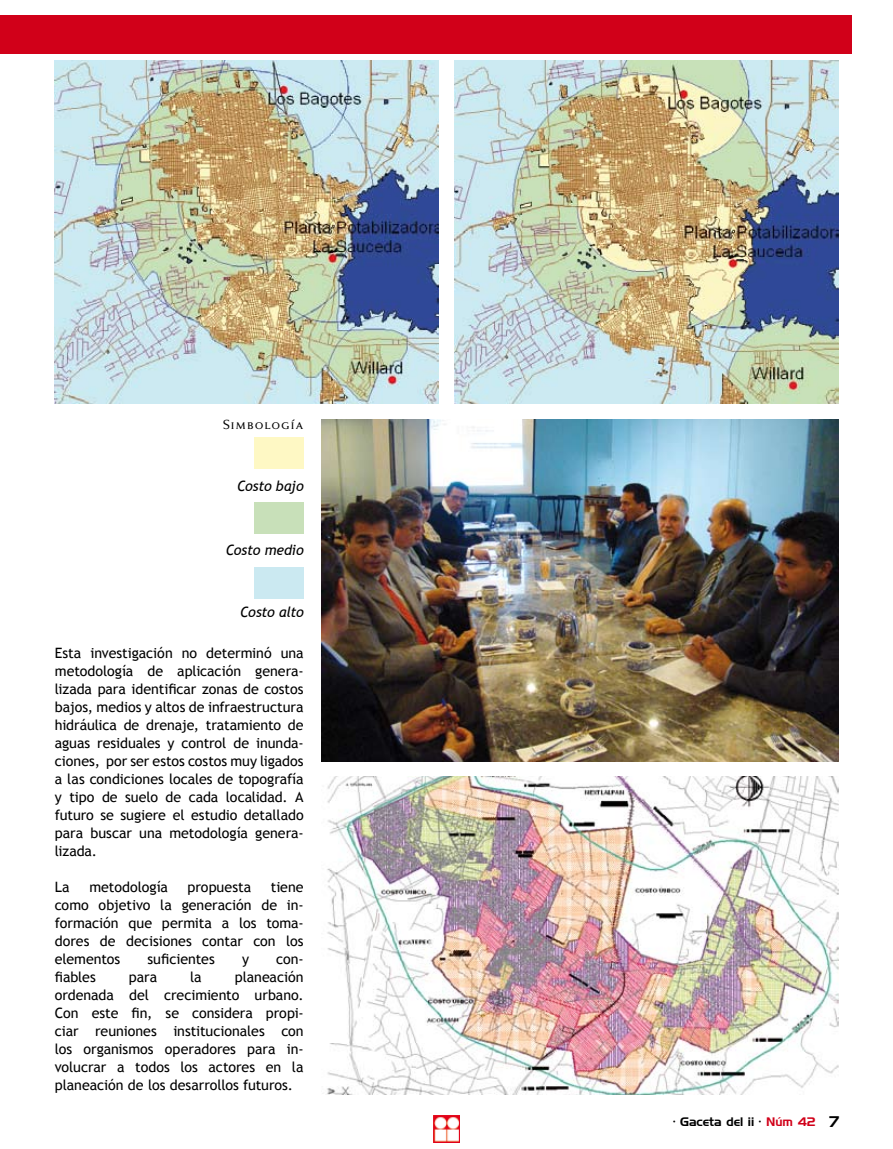
<style>
.page{position:relative;width:893px;height:1149px;background:#fff}
.page>*{position:absolute;margin:0;border:0;box-sizing:border-box;transform-origin:0 0}
.t1{font:14.25px/18px "Trebuchet MS";color:#000;text-align:justify}
.t2{font:italic 14.25px "Trebuchet MS";letter-spacing:-.015em;color:#000}
.t3{font:14.25px "Anziano Small Caps";color:#000}
.t4{font:12px "Handel Gothic BT";color:#000}
.s1{color:#d10019}
.s2{font-size:15px}
</style>
<div class="page">
<img style="left:433px;top:1115px;width:27px;height:26px">
<div style="left:0;top:16px;width:852px;height:38px;background:#d10019"></div>
<img style="left:54px;top:60px;width:384px;height:343px">
<img style="left:327px;top:776px;width:512px;height:318px">
<img style="left:455px;top:60px;width:384px;height:343px">
<img style="left:322px;top:419px;width:517px;height:341px">
<div style="left:254px;top:437px;width:50px;height:31px;background:#fef8c4"></div>
<div style="left:254px;top:502px;width:50px;height:31px;background:#c8e0b9"></div>
<div style="left:254px;top:567px;width:50px;height:31px;background:#cbe9f1"></div>
<p class="t3" style="left:223px;top:416px;width:82px">Simbología</p>
<p class="t2" style="left:237px;top:477px;width:68px">Costo bajo</p>
<p class="t2" style="left:226px;top:541px;width:79px">Costo medio</p>
<p class="t2" style="left:240px;top:603px;width:65px">Costo alto</p>
<p class="t1" style="left:55px;top:644px;width:250px">Esta investigación no determinó una metodología de aplicación genera&shy;lizada para identificar zonas de costos bajos, medios y altos de infraestructura hidráulica de drenaje, tratamiento de aguas residuales y control de inunda&shy;ciones, por ser estos costos muy ligados a las condiciones locales de topografía y tipo de suelo de cada localidad. A futuro se sugiere el estudio detallado para buscar una metodología genera&shy;lizada.</p>
<p class="t1" style="left:55px;top:878px;width:16px">La</p>
<p class="t1" style="left:89px;top:878px;width:80px">metodología</p>
<p class="t1" style="left:188px;top:878px;width:65px">propuesta</p>
<p class="t1" style="left:55px;top:878px;width:250px;text-indent:216px">tiene como objetivo la generación de in&shy;formación que permita a los toma&shy;dores de decisiones contar con los elementos</p>
<p class="t1" style="left:148px;top:950px;width:69px">suficientes</p>
<p class="t1" style="left:242px;top:950px;width:9px">y</p>
<p class="t1" style="left:276px;top:950px;width:29px">con-</p>
<p class="t1" style="left:55px;top:968px;width:250px;text-indent:180px">planeación ordenada del crecimiento urbano.<br>Con este fin, se considera propi&shy;ciar reuniones institucionales con los organismos operadores para in&shy;volucrar a todos los actores en la planeación de los desarrollos futuros.</p>
<p class="t1" style="left:55px;top:968px;width:43px">fiables</p>
<p class="t1" style="left:129px;top:968px;width:30px">para</p>
<p class="t1" style="left:190px;top:968px;width:13px">la</p>
<p class="t4" style="left:673px;top:1114px;width:167px">· Gaceta del ii · <span class="s1">Núm 42</span> <span class="s2">7</span></p>
</div>
